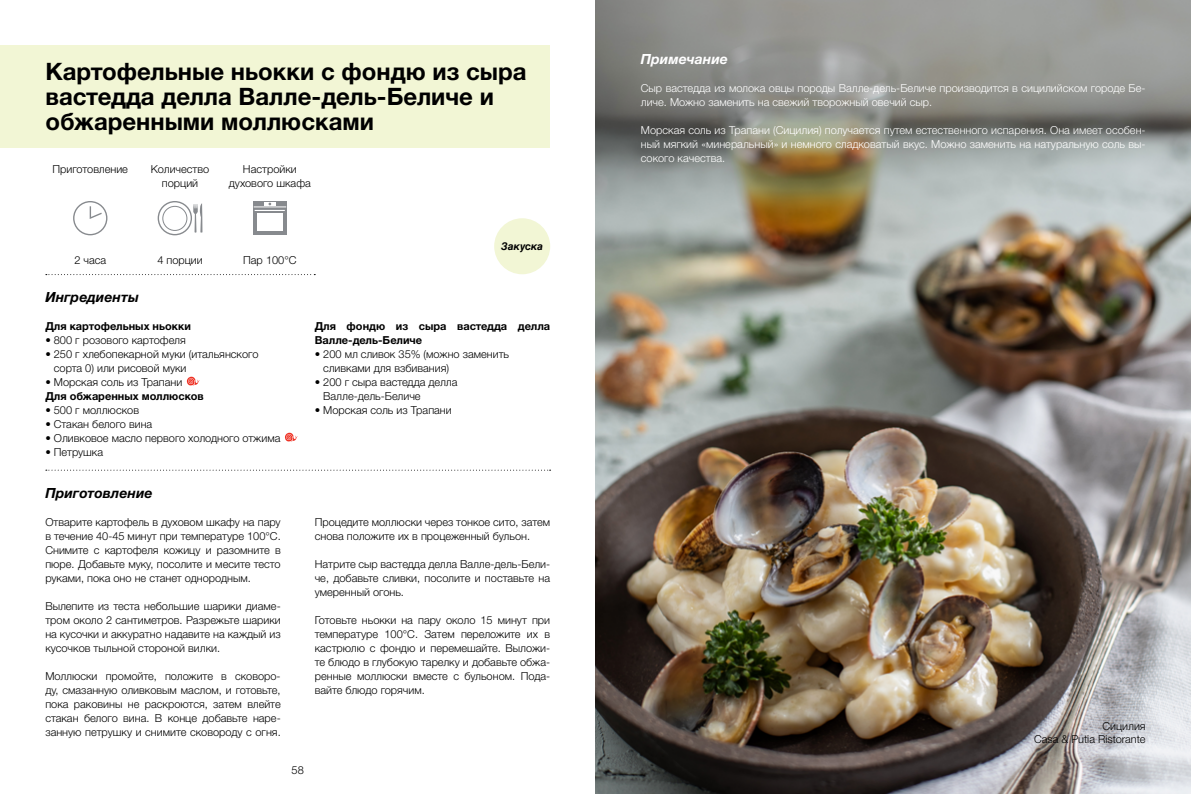
<style>
.page{position:relative;width:1191px;height:794px;background:#fff}
.page>*{position:absolute;margin:0;border:0;box-sizing:border-box;transform-origin:0 0}
.t1{font:700 24px/25px "Helvetica Neue LTW1 G";color:#000}
.t2{font:italic 700 14px "Helvetica Neue LTW1 G";color:#000}
.t3{font:italic 700 14px "Helvetica Neue LTW1 G";color:#fff}
.t4{font:300 11px/14px "Helvetica Neue LTW1 G";color:#000;text-align:justify}
.t5{font:300 11px/14px "Helvetica Neue LTW1 G";color:#fff}
.t6{font:700 11px/14px "Helvetica Neue LTW1 G";color:#000}
.t7{font:italic 700 10.5px "Helvetica LT Std";color:#000}
</style>
<div class="page">
<div style="left:0;top:45px;width:550px;height:103px;background:#f2f6d5"></div>
<svg style="left:46px;top:274px;width:269px;height:1px"></svg>
<div style="left:73px;top:201px;width:34px;height:34px;border:1px solid #878a8e;border-radius:50%"></div>
<svg style="left:89px;top:205px;width:14px;height:14px"></svg>
<div style="left:158px;top:201px;width:34px;height:34px;border:1px solid #878a8e;border-radius:50%"></div>
<div style="left:162px;top:206px;width:25px;height:25px;border:1px solid #878a8e;border-radius:50%"></div>
<svg style="left:193px;top:203px;width:9px;height:30px"></svg>
<div style="left:253px;top:201px;width:34px;height:34px;background:#878a8e"></div>
<hr style="left:254px;top:207px;width:32px;height:1px;background:#fff">
<hr style="left:255px;top:210px;width:30px;height:1px;background:#fff">
<div style="left:257px;top:214px;width:26px;height:17px;background:#fff"></div>
<svg style="left:264px;top:202px;width:12px;height:4px"></svg>
<div style="left:494px;top:218px;width:56px;height:56px;background:#f2f6d5;border-radius:50%"></div>
<svg style="left:46px;top:470px;width:504px;height:1px"></svg>
<img style="left:595px;top:0;width:596px;height:794px">
<svg style="left:187px;top:377px;width:13px;height:8px"></svg>
<svg style="left:285px;top:433px;width:13px;height:8px"></svg>
<h1 class="t1" style="left:45px;top:59px;width:483px">Картофельные ньокки с фондю из сыра вастедда делла Валле-дель-Беличе и обжаренными моллюсками</h1>
<p class="t4" style="left:53px;top:162px;width:77px">Приготовление</p>
<p class="t4" style="left:151px;top:163px;width:60px;line-height:13.2px;text-align:center">Количество порций</p>
<p class="t4" style="left:229px;top:163px;width:83px;line-height:13.2px;text-align:center">Настройки духового шкафа</p>
<p class="t4" style="left:74px;top:253px;width:33px">2 часа</p>
<p class="t4" style="left:157px;top:253px;width:47px">4 порции</p>
<p class="t4" style="left:243px;top:253px;width:55px">Пар 100°C</p>
<p class="t7" style="left:501px;top:240px;width:43px">Закуска</p>
<p class="t2" style="left:45px;top:288px;width:95px">Ингредиенты</p>
<p class="t6" style="left:45px;top:319px;width:147px">Для картофельных ньокки</p>
<p class="t4" style="left:45px;top:333px;width:142px">• 800 г розового картофеля</p>
<p class="t4" style="left:54px;top:347px;width:206px;text-indent:-9px">• 250 г хлебопекарной муки (итальянского сорта 0) или рисовой муки</p>
<p class="t4" style="left:45px;top:375px;width:138px">• Морская соль из Трапани</p>
<p class="t6" style="left:45px;top:389px;width:160px">Для обжаренных моллюсков</p>
<p class="t4" style="left:45px;top:403px;width:95px">• 500 г моллюсков</p>
<p class="t4" style="left:45px;top:417px;width:108px">• Стакан белого вина</p>
<p class="t4" style="left:45px;top:431px;width:236px">• Оливковое масло первого холодного отжима</p>
<p class="t4" style="left:45px;top:445px;width:59px">• Петрушка</p>
<p class="t6" style="left:315px;top:319px;width:237px">Для фондю из сыра вастедда делла<br>Валле-дель-Беличе</p>
<p class="t4" style="left:323px;top:347px;width:187px;text-indent:-9px">• 200 мл сливок 35% (можно заменить сливками для взбивания)</p>
<p class="t4" style="left:323px;top:375px;width:136px;text-indent:-9px">• 200 г сыра вастедда делла<br>Валле-дель-Беличе</p>
<p class="t4" style="left:315px;top:403px;width:138px">• Морская соль из Трапани</p>
<p class="t2" style="left:45px;top:484px;width:109px">Приготовление</p>
<p class="t4" style="left:45px;top:515px;width:237px">Отварите картофель в духовом шкафу на пару в течение 40-45 минут при температуре 100°C.<br>Снимите с картофеля кожицу и разомните в пюре. Добавьте муку, посолите и месите тесто руками, пока оно не станет однородным.</p>
<p class="t4" style="left:45px;top:599px;width:237px">Вылепите из теста небольшие шарики диаме&shy;тром около 2 сантиметров. Разрежьте шарики на кусочки и аккуратно надавите на каждый из кусочков тыльной стороной вилки.</p>
<p class="t4" style="left:45px;top:669px;width:237px">Моллюски промойте, положите в сковоро&shy;ду, смазанную оливковым маслом, и готовьте, пока раковины не раскроются, затем влейте стакан белого вина. В конце добавьте наре&shy;занную петрушку и снимите сковороду с огня.</p>
<p class="t4" style="left:292px;top:763px;width:14px">58</p>
<p class="t4" style="left:315px;top:515px;width:237px">Процедите моллюски через тонкое сито, затем снова положите их в процеженный бульон.</p>
<p class="t4" style="left:315px;top:557px;width:237px">Натрите сыр вастедда делла Валле-дель-Бели&shy;че, добавьте сливки, посолите и поставьте на умеренный огонь.</p>
<p class="t4" style="left:315px;top:613px;width:237px">Готовьте ньокки на пару около 15 минут при температуре 100°C. Затем переложите их в кастрюлю с фондю и перемешайте. Выложи&shy;те блюдо в глубокую тарелку и добавьте обжа&shy;ренные моллюски вместе с бульоном. Пода&shy;вайте блюдо горячим.</p>
<p class="t3" style="left:641px;top:50px;width:89px">Примечание</p>
<p class="t5" style="left:641px;top:81px;width:506px">Сыр вастедда из молока овцы породы Валле-дель-Беличе производится в сицилийском городе Бе&shy;личе. Можно заменить на свежий творожный овечий сыр.</p>
<p class="t5" style="left:641px;top:123px;width:506px;text-align:justify">Морская соль из Трапани (Сицилия) получается путем естественного испарения. Она имеет особен&shy;ный мягкий «минеральный» и немного сладковатый вкус. Можно заменить на натуральную соль вы&shy;сокого качества.</p>
<p class="t4" style="left:1034px;top:719px;width:113px;line-height:13.2px;text-align:right">Сицилия<br>Casa &amp; Putia Ristorante</p>
</div>
